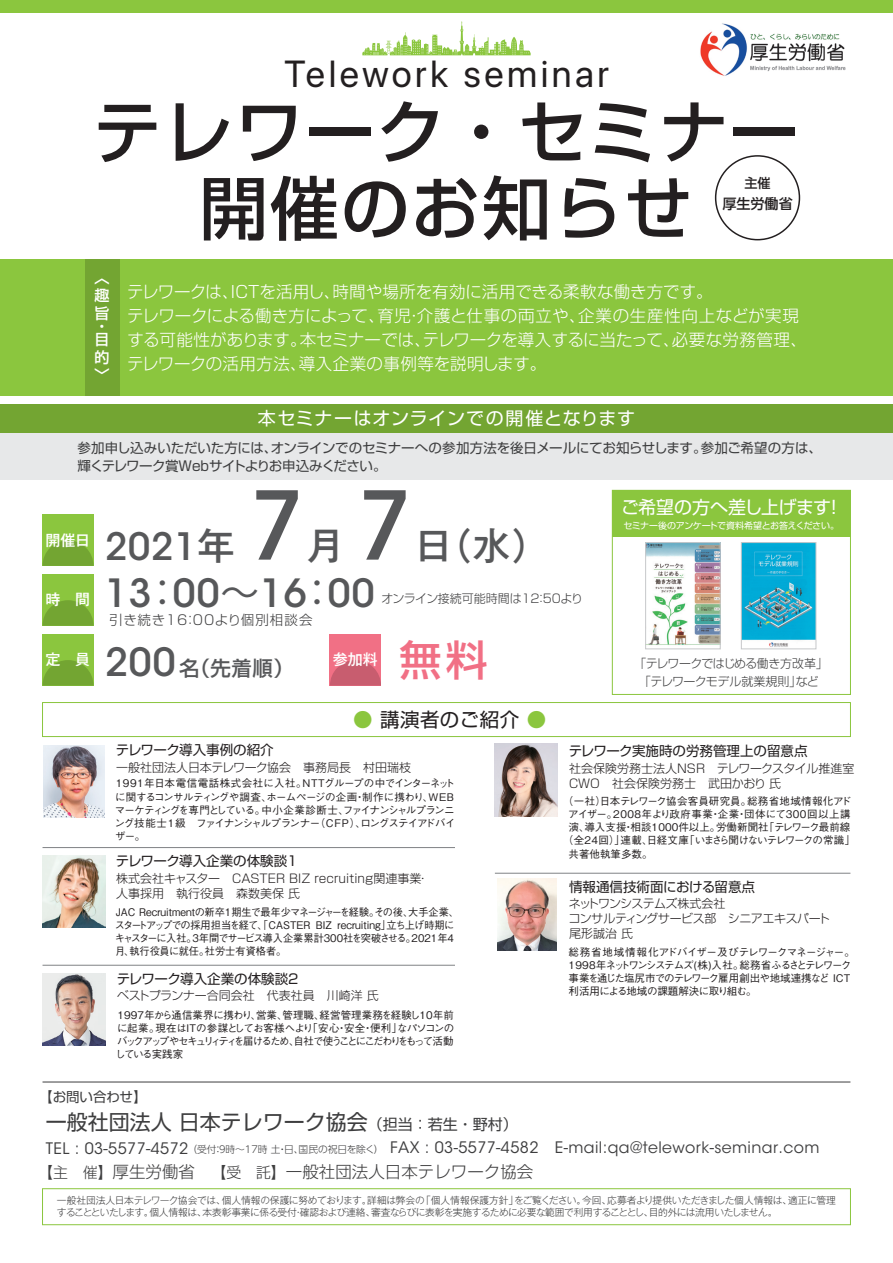
<style>
.page{position:relative;width:893px;height:1263px;background:#fff}
.page>*{position:absolute;margin:0;border:0;box-sizing:border-box;transform-origin:0 0}
.t1{font:500 93.75px "ITC Avant Garde Std";color:#57585a}
.t2{font:500 69px/76.5px "Shin Go Pr 6 N";letter-spacing:.025em;color:#231f20;text-align:center}
.t3{font:500 42px "Shin Go Pr 6 N";color:#f17085}
.t4{font:500 38.7px "ITC Avant Garde Std";letter-spacing:.025em;color:#57585a}
.t5{font:37.5px "SF Pro Display";letter-spacing:.09em;color:#231f20}
.t6{font:500 37.5px "ITC Avant Garde Std";color:#57585a}
.t7{font:500 37.5px "Gothic MB101 Pr 6 N";color:#57585a}
.t8{font:21px "Shin Go Pr 6 N";color:#3e3e3f}
.t9{font:500 20.4px "Shin Go Pr 6 N";color:#57585a}
.t10{font:19.5px "Shin Go Pr 6 N";letter-spacing:.025em;color:#231f20}
.t11{font:18px "Shin Go Pr 6 N";letter-spacing:.03em;color:#fff}
.t12{font:18px "Shin Go Pr 6 N";letter-spacing:-.02em;color:#fff}
.t13{font:300 16.5px/24px "Shin Go Pr 6 N";letter-spacing:.005em;color:#fff}
.t14{font:300 16.5px "Shin Go Pr 6 N";color:#3e3e3f}
.t15{font:15.75px "ITC Avant Garde Std";letter-spacing:.025em;color:#3e3e3f}
.t16{font:500 15px "Gothic MB101 Pr 6 N";color:#fff}
.t17{font:500 15px/18px "Shin Go Pr 6 N";color:#fff}
.t18{font:500 14.1px "UD Shin Go Pro";color:#231f20}
.t19{font:13.5px/18px "Shin Go Pr 6 N";letter-spacing:-.02em;color:#3e3e3f}
.t20{font:13.5px "Shin Go Pr 6 N";color:#231f20}
.t21{font:300 13.5px "Shin Go Pr 6 N";letter-spacing:.045em;color:#3e3e3f}
.t22{font:500 13.2px "UD Shin Go Pro";color:#231f20}
.t23{font:300 12px/15px "Shin Go Pr 6 N";color:#231f20}
.t24{font:300 12px/18px "Shin Go Pr 6 N";letter-spacing:-.035em;color:#3e3e3f;text-align:center}
.t25{font:300 12px/15px "Shin Go Pr 6 N";letter-spacing:-.045em;color:#231f20}
.t26{font:500 10.5px/13.2px "Gothic BBB Pro";color:#231f20}
.t27{font:500 10.5px/13.2px "Gothic BBB Pro";letter-spacing:-.075em;color:#231f20}
.t28{font:500 10.5px/13.2px "Gothic BBB Pro";letter-spacing:-.04em;color:#231f20;text-align:justify}
.t29{font:500 10.5px/13.2px "Gothic BBB Pro";letter-spacing:-.065em;color:#231f20}
.t30{font:500 10.5px "Gothic BBB Pro";letter-spacing:.015em;color:#231f20}
.t31{font:500 10.5px "Gothic BBB Pro";letter-spacing:.045em;color:#231f20}
.t32{font:500 10.5px "Gothic BBB Pro";letter-spacing:.005em;color:#231f20}
.t33{font:300 9.75px/12px "Gothic MB101 Pr 6 N";letter-spacing:-.04em;color:#3e3e3f}
.t34{font:9px "Shin Go Pr 6 N";letter-spacing:-.03em;color:#fff}
.s1{font-family:"Gothic MB101 Pr 6 N"}
.s2{font-family:"Koz Go Pr 6 N";font-weight:400}
.s3{font-family:"ITC Avant Garde Std";font-size:38.7px}
.s4{color:#8bc63e}
.s5{font-size:15px}
.s6{font-size:14.85px}
.s7{font-family:"UD Shin Go Pro";font-weight:300;font-size:9.75px}
</style>
<div class="page">
<div style="left:42px;top:1188px;width:809px;height:37px;border:1px solid #8bc63e"></div>
<hr style="left:43px;top:1082px;width:807px;height:1px;background:#3e3e3f">
<div style="left:0;top:259px;width:893px;height:136px;background:#8bc63e"></div>
<div style="left:85px;top:259px;width:34px;height:136px;background:#73a532"></div>
<div style="left:0;top:0;width:893px;height:13px;background:#8bc63e"></div>
<div style="left:0;top:404px;width:893px;height:29px;background:#73a532"></div>
<div style="left:0;top:433px;width:893px;height:46px;background:#e7e8e9"></div>
<div style="left:42px;top:702px;width:809px;height:35px;border:1px solid #8bc63e"></div>
<svg style="left:362px;top:21px;width:169px;height:34px"></svg>
<img style="left:700px;top:23px;width:146px;height:53px">
<div style="left:612px;top:490px;width:238px;height:47px;background:#8bc63e"></div>
<img style="left:743px;top:544px;width:71px;height:103px">
<img style="left:647px;top:544px;width:71px;height:101px">
<hr style="left:43px;top:965px;width:412px;height:1px;background:#808285">
<hr style="left:43px;top:847px;width:412px;height:1px;background:#808285">
<hr style="left:495px;top:873px;width:355px;height:1px;background:#808285">
<img style="left:497px;top:879px;width:59px;height:72px">
<img style="left:43px;top:973px;width:62px;height:72px">
<img style="left:495px;top:744px;width:63px;height:72px">
<img style="left:44px;top:745px;width:60px;height:72px">
<img style="left:43px;top:855px;width:62px;height:73px">
<div style="left:715px;top:155px;width:85px;height:85px;border:2px solid #231f20;border-radius:50%"></div>
<div style="left:43px;top:515px;width:51px;height:51px;background:#8bc63e"></div>
<svg style="left:43px;top:540px;width:51px;height:26px"></svg>
<div style="left:43px;top:575px;width:51px;height:51px;background:#8bc63e"></div>
<svg style="left:43px;top:600px;width:51px;height:26px"></svg>
<div style="left:43px;top:634px;width:51px;height:52px;background:#8bc63e"></div>
<svg style="left:43px;top:660px;width:51px;height:26px"></svg>
<div style="left:330px;top:634px;width:51px;height:52px;background:#f17085"></div>
<svg style="left:330px;top:660px;width:51px;height:26px"></svg>
<div style="left:741px;top:542px;width:75px;height:107px;border:1px solid #c7c8ca"></div>
<div style="left:645px;top:542px;width:75px;height:107px;border:1px solid #c7c8ca"></div>
<div style="left:612px;top:490px;width:239px;height:205px;border:1px solid #8bc63e"></div>
<h3 class="t5" style="left:284px;top:52px;width:326px">Telework seminar</h3>
<h2 class="t2" style="left:93px;top:90px;width:707px">テレワーク・セミナー開催のお知らせ</h2>
<p class="t22" style="left:744px;top:173px;width:28px">主催</p>
<h3 class="t18" style="left:722px;top:192px;width:72px">厚生労働省</h3>
<h3 class="t17" style="left:95px;top:267px;width:16px;text-align:justify">〈趣旨</h3>
<h3 class="t17" style="left:95px;top:319px;width:15px;line-height:13px">・目</h3>
<h3 class="t17" style="left:95px;top:347px;width:16px">的〉</h3>
<h3 class="t13" style="left:127px;top:278px;width:681px">テレワークは、ICTを活用し、時間や場所を有効に活用できる柔軟な働き方です。<br>テレワークによる働き方によって、育児・介護と仕事の両立や、企業の生産性向上などが実現する可能性があります。本セミナーでは、テレワークを導入するに当たって、必要な労務管理、テレワークの活用方法、導入企業の事例等を説明します。</h3>
<h3 class="t11" style="left:258px;top:403px;width:379px">本セミナーはオンラインでの開催となります</h3>
<p class="t19" style="left:78px;top:438px;width:746px">参加申し込みいただいた方には、オンラインでのセミナーへの参加方法を後日メールにてお知らせします。参加ご希望の方は、輝くテレワーク賞Webサイトよりお申込みください。</p>
<h3 class="t16" style="left:45px;top:527px;width:46px">開催日</h3>
<h3 class="t16" style="left:45px;top:587px;width:46px">時　間</h3>
<h3 class="t6" style="left:105px;top:523px;width:131px">2021<span class="s1">年</span></h3>
<h1 class="t1" style="left:249px;top:467px;width:57px">7</h1>
<h3 class="t7" style="left:307px;top:514px;width:39px">月</h3>
<h1 class="t1" style="left:357px;top:467px;width:57px">7</h1>
<h3 class="t7" style="left:415px;top:514px;width:136px">日（水）</h3>
<h3 class="t4" style="left:105px;top:568px;width:271px">13<span class="s2">：</span>00<span class="s2">～</span>16<span class="s2">：</span>00</h3>
<p class="t21" style="left:109px;top:609px;width:205px">引き続き16：00より個別相談会</p>
<p class="t24" style="left:381px;top:588px;width:203px">オンライン接続可能時間は12：50より</p>
<h3 class="t9" style="left:105px;top:652px;width:190px"><span class="s3">200</span> 名（先着順）</h3>
<h3 class="t16" style="left:45px;top:647px;width:46px">定　員</h3>
<h3 class="t16" style="left:333px;top:647px;width:46px">参加料</h3>
<h3 class="t3" style="left:399px;top:626px;width:90px">無料</h3>
<h3 class="t10" style="left:353px;top:703px;width:195px"><span class="s4">●</span> 講演者のご紹介 <span class="s4">●</span></h3>
<h3 class="t12" style="left:621px;top:492px;width:223px">ご希望の方へ差し上げます！</h3>
<p class="t34" style="left:623px;top:518px;width:217px">セミナー後のアンケートで資料希望とお答えください。</p>
<p class="t24" style="left:634px;top:653px;width:195px">「テレワークではじめる働き方改革」「テレワークモデル就業規則」など</p>
<p class="t20" style="left:116px;top:739px;width:159px">テレワーク導入事例の紹介</p>
<p class="t23" style="left:116px;top:759px;width:296px">一般社団法人日本テレワーク協会　事務局長　村田瑞枝</p>
<p class="t20" style="left:569px;top:740px;width:240px">テレワーク実施時の労務管理上の留意点</p>
<p class="t23" style="left:569px;top:759px;width:287px">社会保険労務士法人NSR　テレワークスタイル推進室</p>
<p class="t30" style="left:116px;top:775px;width:341px">1991年日本電信電話株式会社に入社。NTTグループの中でインターネット</p>
<p class="t23" style="left:569px;top:774px;width:213px">CWO　社会保険労務士　武田かおり 氏</p>
<p class="t27" style="left:114px;top:789px;width:343px">に関するコンサルティングや調査、ホームページの企画・制作に携わり、WEBマーケティングを専門としている。中小企業診断士、ファイナンシャルプランニング技能士1級　ファイナンシャルプランナー（CFP）、ロングステイアドバイザー。</p>
<p class="t26" style="left:563px;top:793px;width:290px">（一社）日本テレワーク協会客員研究員。総務省地域情報化アド</p>
<p class="t31" style="left:568px;top:806px;width:284px">アイザー。2008年より政府事業・企業・団体にて300回以上講</p>
<p class="t32" style="left:568px;top:819px;width:283px">演、導入支援・相談1000件以上。労働新聞社「テレワーク最前線</p>
<p class="t27" style="left:563px;top:833px;width:294px">（全24回）」連載、日経文庫「いまさら聞けないテレワークの常識」</p>
<p class="t26" style="left:568px;top:846px;width:85px">共著他執筆多数。</p>
<p class="t20" style="left:116px;top:850px;width:183px">テレワーク導入企業の体験談1</p>
<p class="t23" style="left:116px;top:869px;width:314px">株式会社キャスター　CASTER BIZ recruiting関連事業・人事採用　執行役員　森数美保 氏</p>
<p class="t20" style="left:569px;top:875px;width:188px">情報通信技術面における留意点</p>
<p class="t25" style="left:569px;top:895px;width:263px">ネットワンシステムズ株式会社<br>コンサルティングサービス部　シニアエキスパート尾形誠治 氏</p>
<p class="t26" style="left:115px;top:904px;width:346px">JAC Recruitmentの新卒1期生で最年少マネージャーを経験。その後、大手企業、スタートアップでの採用担当を経て、「CASTER BIZ recruiting」立ち上げ時期にキャスターに入社。3年間でサービス導入企業累計300社を突破させる。2021年4月、執行役員に就任。社労士有資格者。</p>
<p class="t29" style="left:568px;top:944px;width:288px">総務省地域情報化アドバイザー及びテレワークマネージャー。<br>1998年ネットワンシステムズ(株)入社。総務省ふるさとテレワーク事業を通じた塩尻市でのテレワーク雇用創出や地域連携など ICT利活用による地域の課題解決に取り組む。</p>
<p class="t20" style="left:117px;top:967px;width:183px">テレワーク導入企業の体験談2</p>
<p class="t23" style="left:117px;top:987px;width:263px">ベストプランナー合同会社　代表社員　川崎洋 氏</p>
<p class="t28" style="left:115px;top:1007px;width:340px">1997年から通信業界に携わり、営業、管理職、経営管理業務を経験し10年前に起業。現在はITの参謀としてお客様へより「安心・安全・便利」なパソコンのバックアップやセキュリィティを届けるため、自社で使うことにこだわりをもって活動している実践家</p>
<p class="t19" style="left:39px;top:1087px;width:109px">【お問い合わせ】</p>
<h3 class="t8" style="left:46px;top:1105px;width:473px">一般社団法人 日本テレワーク協会<span class="s5">（担当：若生・野村）</span></h3>
<h3 class="t14" style="left:38px;top:1158px;width:496px"><span class="s6">【主　催】</span>厚生労働省　<span class="s6">【受　託】</span>一般社団法人日本テレワーク協会</h3>
<p class="t33" style="left:57px;top:1194px;width:781px">一般社団法人日本テレワーク協会では、個人情報の保護に努めております。詳細は弊会の「個人情報保護方針」をご覧ください。今回、応募者より提供いただきました個人情報は、適正に管理することといたします。個人情報は、本表彰事業に係る受付・確認および連絡、審査ならびに表彰を実施するために必要な範囲で利用することとし、目的外には流用いたしません。</p>
<h3 class="t15" style="left:46px;top:1138px;width:775px">TEL : 03-5577-4572<span class="s7">（受付：9時～17時 土・日、国民の祝日を除く）</span> FAX : 03-5577-4582 E-mail:qa@telework-seminar.com</h3>
</div>
